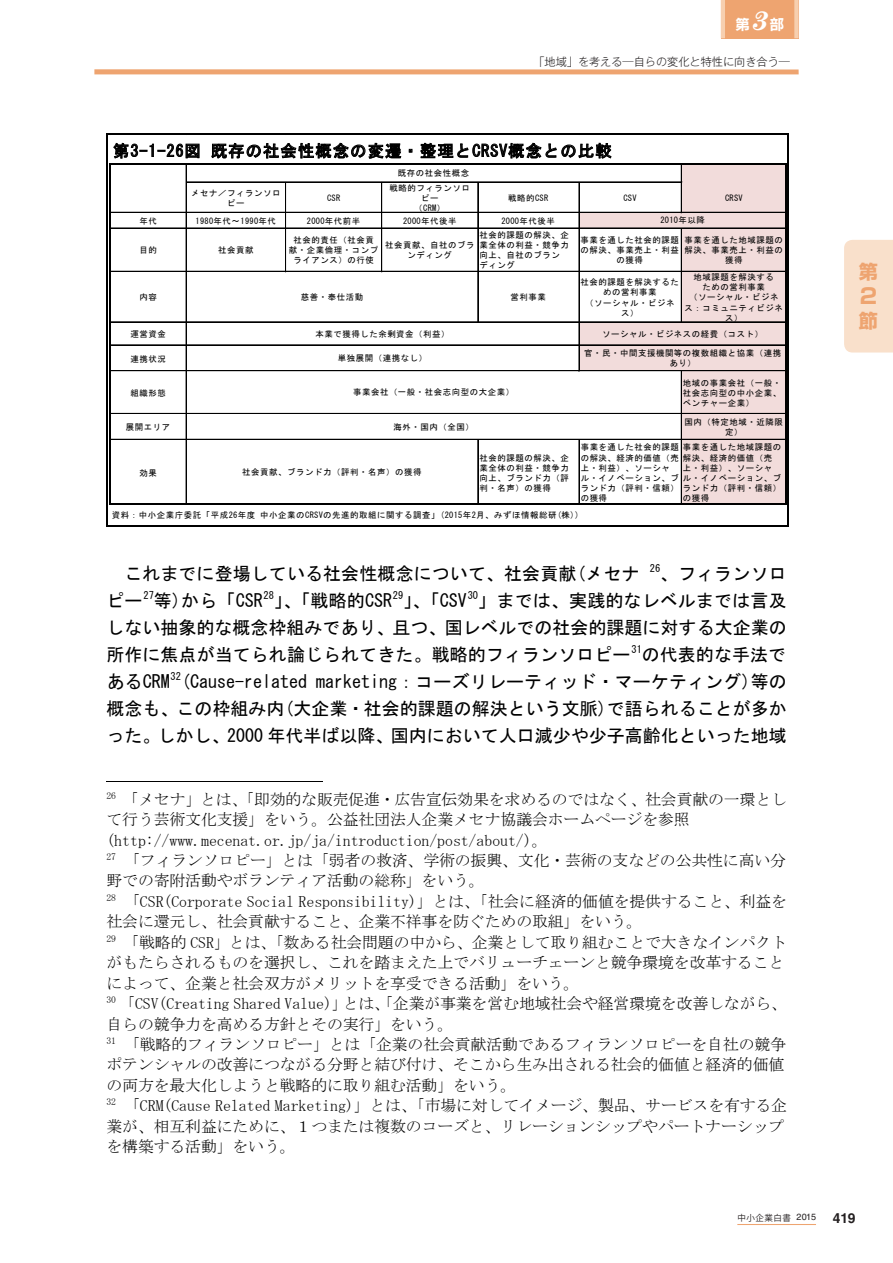
<style>
.page{position:relative;width:893px;height:1263px;background:#fff}
.page>*{position:absolute;margin:0;border:0;box-sizing:border-box;transform-origin:0 0}
.t1{font:700 21.3px "Shin Go Pro";color:#eea470}
.t2{font:700 19.2px "Shin Go Pro";color:#eea470}
.t3{font:18px/27px "MS Gothic";color:#000;text-align:justify}
.t4{font:16.35px "MS Gothic";letter-spacing:.07em;color:#000}
.t5{font:15.9px/20.4px "MS Mincho";color:#000}
.t6{font:14.85px "Rodin NTLG Pro B";color:#fff}
.t7{font:700 13.8px "Helvetica LT Std";color:#231f20}
.t8{font:300 11.1px "Gothic MB101 Pro";color:#231f20}
.t9{font:8.55px "Koz Go Pro";letter-spacing:.06em;color:#231f20}
.t10{font:8.4px/10.1px "MS Gothic";letter-spacing:.065em;color:#000;text-align:center}
.t11{font:8.4px "MS Gothic";letter-spacing:.035em;color:#000}
.s1{font-family:"Century Std";font-weight:700;font-style:italic;font-size:26.85px}
.s2{font-family:"Helvetica LT Std";font-size:9px}
</style>
<div class="page">
<div style="left:681px;top:164px;width:106px;height:49px;background:#f2dcdb"></div>
<div style="left:579px;top:212px;width:208px;height:17px;background:#f2dcdb"></div>
<div style="left:681px;top:228px;width:106px;height:44px;background:#f2dcdb"></div>
<div style="left:681px;top:271px;width:106px;height:51px;background:#f2dcdb"></div>
<div style="left:579px;top:322px;width:208px;height:49px;background:#f2dcdb"></div>
<div style="left:681px;top:371px;width:106px;height:134px;background:#f2dcdb"></div>
<svg style="left:113px;top:143px;width:87px;height:16px"></svg>
<svg style="left:211px;top:143px;width:190px;height:16px"></svg>
<svg style="left:420px;top:143px;width:191px;height:16px"></svg>
<hr style="left:111px;top:163px;width:676px;height:1px;background:#000">
<hr style="left:187px;top:182px;width:495px;height:1px;background:#000">
<hr style="left:111px;top:212px;width:675px;height:1px;background:#000">
<hr style="left:681px;top:164px;width:1px;height:49px;background:#000">
<hr style="left:111px;top:228px;width:675px;height:1px;background:#000">
<hr style="left:111px;top:271px;width:675px;height:1px;background:#000">
<hr style="left:111px;top:322px;width:675px;height:1px;background:#000">
<hr style="left:111px;top:345px;width:675px;height:1px;background:#000">
<hr style="left:681px;top:229px;width:1px;height:93px;background:#000">
<hr style="left:111px;top:370px;width:675px;height:1px;background:#000">
<hr style="left:111px;top:371px;width:675px;height:1px;background:#000">
<hr style="left:111px;top:413px;width:675px;height:1px;background:#000">
<hr style="left:478px;top:182px;width:1px;height:140px;background:#000">
<hr style="left:579px;top:182px;width:1px;height:189px;background:#000">
<hr style="left:111px;top:439px;width:675px;height:1px;background:#000">
<hr style="left:110px;top:163px;width:1px;height:342px;background:#000">
<hr style="left:111px;top:504px;width:676px;height:1px;background:#000">
<hr style="left:786px;top:164px;width:1px;height:341px;background:#000">
<hr style="left:186px;top:164px;width:1px;height:340px;background:#000">
<hr style="left:285px;top:182px;width:1px;height:90px;background:#000">
<hr style="left:286px;top:182px;width:1px;height:90px;background:#000">
<hr style="left:381px;top:182px;width:1px;height:90px;background:#000">
<hr style="left:382px;top:182px;width:1px;height:90px;background:#000">
<hr style="left:478px;top:440px;width:1px;height:64px;background:#000">
<hr style="left:579px;top:440px;width:1px;height:64px;background:#000">
<hr style="left:681px;top:371px;width:1px;height:133px;background:#000">
<hr style="left:108px;top:134px;width:679px;height:1px;background:#000">
<hr style="left:106px;top:135px;width:2px;height:390px;background:#000">
<hr style="left:787px;top:135px;width:2px;height:390px;background:#000">
<hr style="left:108px;top:525px;width:679px;height:1px;background:#000">
<hr style="left:106px;top:781px;width:216px;height:1px;background:#000">
<hr style="left:737px;top:1224px;width:79px;height:1px;background:#eea470">
<div style="left:721px;top:0;width:78px;height:38px;background:#eea470"></div>
<hr style="left:721px;top:0;width:4px;height:38px;background:#f7cfaf">
<div style="left:794px;top:0;width:5px;height:38px;background:#f7cfaf"></div>
<div style="left:94px;top:69px;width:705px;height:5px;background:#eea470"></div>
<div style="left:844px;top:240px;width:49px;height:112px;background:#f9e0cb"></div>
<p class="t6" style="left:735px;top:15px;width:51px">第<span class="s1">3</span>部</p>
<p class="t8" style="left:533px;top:53px;width:258px">「地域」を考える―自らの変化と特性に向き合う―</p>
<p class="t4" style="left:113px;top:143px;width:500px">第3-1-26図 既存の社会性概念の変遷・整理とCRSV概念との比較</p>
<p class="t10" style="left:398px;top:168px;width:73px">既存の社会性概念</p>
<p class="t10" style="left:191px;top:188px;width:91px">メセナ／フィランソロピー</p>
<p class="t10" style="left:327px;top:193px;width:15px">CSR</p>
<p class="t10" style="left:390px;top:183px;width:82px">戦略的フィランソロピー<br>（CRM）</p>
<p class="t10" style="left:508px;top:193px;width:42px">戦略的CSR</p>
<p class="t10" style="left:623px;top:193px;width:15px">CSV</p>
<p class="t10" style="left:725px;top:193px;width:19px">CRSV</p>
<p class="t11" style="left:660px;top:216px;width:46px">2010年以降</p>
<p class="t10" style="left:139px;top:216px;width:19px">年代</p>
<p class="t11" style="left:196px;top:217px;width:82px">1980年代～1990年代</p>
<p class="t11" style="left:307px;top:217px;width:55px">2000年代前半</p>
<p class="t11" style="left:403px;top:217px;width:55px">2000年代後半</p>
<p class="t11" style="left:501px;top:217px;width:55px">2000年代後半</p>
<p class="t10" style="left:139px;top:245px;width:19px">目的</p>
<p class="t10" style="left:218px;top:245px;width:37px">社会貢献</p>
<p class="t10" style="left:289px;top:235px;width:91px">社会的責任（社会貢献・企業倫理・コンプライアンス）の行使</p>
<p class="t10" style="left:385px;top:240px;width:91px">社会貢献、自社のブランディング</p>
<p class="t10" style="left:479px;top:230px;width:91px;text-align:left">社会的課題の解決、企業全体の利益・競争力向上、自社のブランディング</p>
<p class="t10" style="left:581px;top:235px;width:100px">事業を通した社会的課題の解決、事業売上・利益の獲得</p>
<p class="t10" style="left:685px;top:235px;width:100px">事業を通した地域課題の解決、事業売上・利益の獲得</p>
<p class="t10" style="left:139px;top:292px;width:19px">内容</p>
<p class="t10" style="left:510px;top:292px;width:37px">営利事業</p>
<p class="t10" style="left:581px;top:277px;width:100px">社会的課題を解決するための営利事業<br>（ソーシャル・ビジネス）</p>
<p class="t10" style="left:685px;top:272px;width:100px">地域課題を解決する<br>ための営利事業<br>（ソーシャル・ビジネス：コミュニティビジネス）</p>
<p class="t10" style="left:301px;top:292px;width:64px">慈善・奉仕活動</p>
<p class="t10" style="left:315px;top:329px;width:136px">本業で獲得した余剰資金（利益）</p>
<p class="t10" style="left:602px;top:329px;width:163px">ソーシャル・ビジネスの経費（コスト）</p>
<p class="t10" style="left:130px;top:329px;width:37px">運営資金</p>
<p class="t10" style="left:130px;top:354px;width:37px">連携状況</p>
<p class="t10" style="left:130px;top:388px;width:37px">組織形態</p>
<p class="t10" style="left:683px;top:378px;width:100px;text-align:justify">地域の事業会社（一般・社会志向型の中小企業、ベンチャー企業）</p>
<p class="t10" style="left:126px;top:422px;width:46px">展開エリア</p>
<p class="t10" style="left:685px;top:417px;width:100px">国内（特定地域・近隣限定）</p>
<p class="t10" style="left:139px;top:468px;width:19px">効果</p>
<p class="t10" style="left:584px;top:348px;width:199px">官・民・中間支援機関等の複数組織と協業（連携あり）</p>
<p class="t10" style="left:338px;top:353px;width:91px">単独展開（連携なし）</p>
<p class="t10" style="left:353px;top:387px;width:163px">事業会社（一般・社会志向型の大企業）</p>
<p class="t10" style="left:393px;top:422px;width:82px">海外・国内（全国）</p>
<p class="t10" style="left:479px;top:452px;width:91px;text-align:justify">社会的課題の解決、企業全体の利益・競争力向上、ブランド力（評判・名声）の獲得</p>
<p class="t10" style="left:581px;top:442px;width:100px;text-align:left">事業を通した社会的課題の解決、経済的価値（売上・利益）、ソーシャル・イノベーション、ブランド力（評判・信頼）の獲得</p>
<p class="t10" style="left:683px;top:442px;width:100px;text-align:left">事業を通した地域課題の解決、経済的価値（売上・利益）、ソーシャル・イノベーション、ブランド力（評判・信頼）の獲得</p>
<p class="t10" style="left:242px;top:467px;width:181px">社会貢献、ブランド力（評判・名声）の獲得</p>
<p class="t10" style="left:112px;top:510px;width:469px">資料：中小企業庁委託「平成26年度 中小企業のCRSVの先進的取組に関する調査」(2015年2月、みずほ情報総研(株))</p>
<p class="t3" style="left:106px;top:560px;width:682px;text-indent:18px">これまでに登場している社会性概念について、社会貢献(メセナ <sup>26</sup>、フィランソロピー<sup>27</sup>等)から「CSR<sup>28</sup>」、「戦略的CSR<sup>29</sup>」、「CSV<sup>30</sup>」までは、実践的なレベルまでは言及しない抽象的な概念枠組みであり、且つ、国レベルでの社会的課題に対する大企業の所作に焦点が当てられ論じられてきた。戦略的フィランソロピー<sup>31</sup>の代表的な手法であるCRM<sup>32</sup>(Cause-related marketing：コーズリレーティッド・マーケティング)等の概念も、この枠組み内(大企業・社会的課題の解決という文脈)で語られることが多かった。しかし、2000 年代半ば以降、国内において人口減少や少子高齢化といった地域</p>
<p class="t5" style="left:106px;top:789px;width:682px"><sup>26</sup> 「メセナ」とは、「即効的な販売促進・広告宣伝効果を求めるのではなく、社会貢献の一環として行う芸術文化支援」をいう。公益社団法人企業メセナ協議会ホームページを参照(http://www.mecenat.or.jp/ja/introduction/post/about/)。<br><sup>27</sup> 「フィランソロピー」とは「弱者の救済、学術の振興、文化・芸術の支などの公共性に高い分野での寄附活動やボランティア活動の総称」をいう。<br><sup>28</sup> 「CSR(Corporate Social Responsibility)」とは、「社会に経済的価値を提供すること、利益を社会に還元し、社会貢献すること、企業不祥事を防ぐための取組」をいう。<br><sup>29</sup> 「戦略的 CSR」とは、「数ある社会問題の中から、企業として取り組むことで大きなインパクトがもたらされるものを選択し、これを踏まえた上でバリューチェーンと競争環境を改革することによって、企業と社会双方がメリットを享受できる活動」をいう。<br><sup>30</sup> 「CSV(Creating Shared Value)」とは、「企業が事業を営む地域社会や経営環境を改善しながら、自らの競争力を高める方針とその実行」をいう。<br><sup>31</sup> 「戦略的フィランソロピー」とは「企業の社会貢献活動であるフィランソロピーを自社の競争ポテンシャルの改善につながる分野と結び付け、そこから生み出される社会的価値と経済的価値の両方を最大化しようと戦略的に取り組む活動」をいう。<br><sup>32</sup> 「CRM(Cause Related Marketing)」とは、「市場に対してイメージ、製品、サービスを有する企業が、相互利益にために、１つまたは複数のコーズと、リレーションシップやパートナーシップを構築する活動」をいう。</p>
<p class="t2" style="left:859px;top:257px;width:20px">第</p>
<h1 class="t1" style="left:860px;top:279px;width:18px">2</h1>
<p class="t2" style="left:859px;top:305px;width:20px">節</p>
<p class="t9" style="left:737px;top:1212px;width:80px">中小企業白書 <span class="s2">2015</span></p>
<p class="t7" style="left:833px;top:1209px;width:24px">419</p>
</div>
